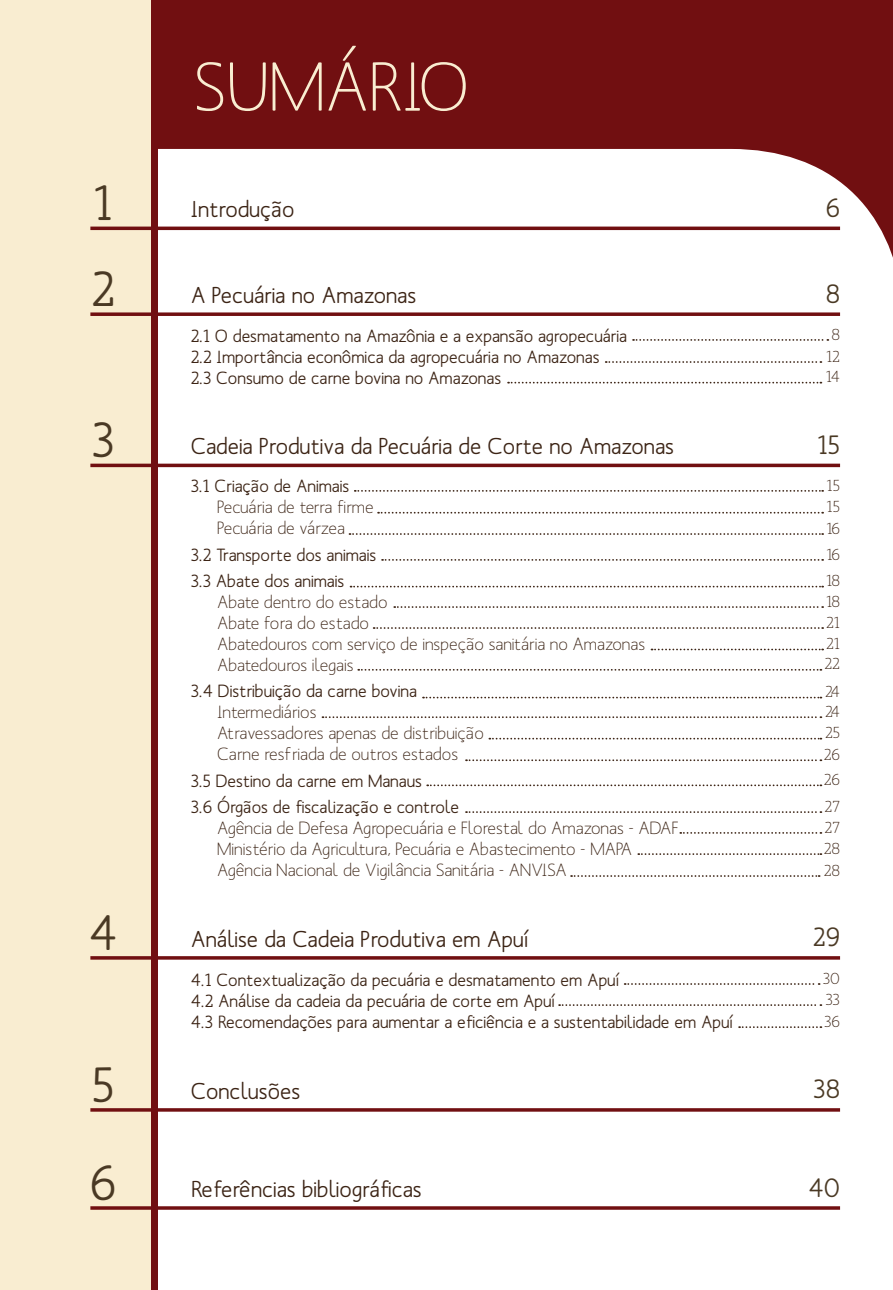
<style>
.page{position:relative;width:893px;height:1290px;background:#fff}
.page>*{position:absolute;margin:0;border:0;box-sizing:border-box;transform-origin:0 0}
.t1{font:68.25px "Mank Sans";color:#f9edd1}
.t2{font:500 49px/85.9px "Mank Sans";color:#4a3924}
.t3{font:500 26.25px "Mank Sans";color:#4a3924}
.t4{font:500 22.75px "Mank Sans";color:#3c2415}
.t5{font:500 17.5px/21px "Mank Sans";color:#3c2415}
.t6{font:17.5px/21px "Mank Sans";color:#3c2415}
.t7{font:15.75px/21.5px "Mank Sans";color:#3c2415;text-align:justify}
</style>
<div class="page">
<div style="left:0;top:0;width:157px;height:1290px;background:#f9edd1"></div>
<svg style="left:158px;top:0;width:735px;height:258px;fill:#710f11"></svg>
<div style="left:152px;top:0;width:6px;height:1290px;background:#710f11"></div>
<hr style="left:90px;top:227px;width:750px;height:3px;background:#710f11">
<svg style="left:90px;top:312px;width:750px;height:4px;background:#822c2d"></svg>
<hr style="left:90px;top:464px;width:750px;height:3px;background:#710f11">
<hr style="left:90px;top:956px;width:750px;height:3px;background:#710f11">
<hr style="left:90px;top:1108px;width:750px;height:3px;background:#710f11">
<svg style="left:90px;top:1206px;width:750px;height:4px;background:#822c2d"></svg>
<svg style="left:633px;top:339px;width:195px;height:2px"></svg>
<svg style="left:606px;top:361px;width:215px;height:2px"></svg>
<svg style="left:508px;top:382px;width:313px;height:1px"></svg>
<svg style="left:355px;top:490px;width:468px;height:2px"></svg>
<svg style="left:378px;top:512px;width:445px;height:2px"></svg>
<svg style="left:349px;top:533px;width:474px;height:2px"></svg>
<svg style="left:382px;top:559px;width:441px;height:2px"></svg>
<svg style="left:351px;top:586px;width:472px;height:1px"></svg>
<svg style="left:394px;top:606px;width:429px;height:2px"></svg>
<svg style="left:374px;top:627px;width:449px;height:2px"></svg>
<svg style="left:358px;top:669px;width:463px;height:2px"></svg>
<svg style="left:423px;top:697px;width:398px;height:1px"></svg>
<svg style="left:322px;top:716px;width:499px;height:2px"></svg>
<svg style="left:489px;top:738px;width:332px;height:1px"></svg>
<svg style="left:466px;top:759px;width:355px;height:2px"></svg>
<svg style="left:427px;top:784px;width:394px;height:2px"></svg>
<svg style="left:466px;top:811px;width:355px;height:2px"></svg>
<svg style="left:680px;top:832px;width:141px;height:2px"></svg>
<svg style="left:638px;top:853px;width:183px;height:2px"></svg>
<svg style="left:571px;top:875px;width:249px;height:2px"></svg>
<svg style="left:625px;top:983px;width:195px;height:2px"></svg>
<svg style="left:559px;top:1004px;width:262px;height:2px"></svg>
<svg style="left:739px;top:1026px;width:82px;height:2px"></svg>
<svg style="left:651px;top:649px;width:172px;height:1px"></svg>
<h2 class="t2" style="left:91px;top:159px;width:26px">1<br>2</h2>
<h2 class="t2" style="left:92px;top:396px;width:25px">3</h2>
<h2 class="t2" style="left:89px;top:889px;width:30px">4</h2>
<h2 class="t2" style="left:90px;top:1035px;width:28px;line-height:98px">5<br>6</h2>
<h1 class="t1" style="left:194px;top:45px;width:277px">SUMÁRIO</h1>
<h3 class="t4" style="left:191px;top:195px;width:105px">Introdução</h3>
<h3 class="t3" style="left:826px;top:191px;width:16px">6</h3>
<h3 class="t4" style="left:191px;top:280px;width:227px">A Pecuária no Amazonas</h3>
<h3 class="t3" style="left:826px;top:277px;width:16px">8</h3>
<p class="t5" style="left:191px;top:325px;width:438px">2.1 O desmatamento na Amazônia e a expansão agropecuária<br>2.2 Importância econômica da agropecuária no Amazonas<br>2.3 Consumo de carne bovina no Amazonas</p>
<p class="t7" style="left:826px;top:323px;width:15px;line-height:22.1px;text-align:center">8<br>12</p>
<p class="t7" style="left:826px;top:366px;width:16px">14</p>
<h3 class="t4" style="left:191px;top:432px;width:485px">Cadeia Produtiva da Pecuária de Corte no Amazonas</h3>
<h3 class="t3" style="left:818px;top:428px;width:24px">15</h3>
<p class="t5" style="left:191px;top:476px;width:160px">3.1 Criação de Animais</p>
<p class="t6" style="left:217px;top:497px;width:158px">Pecuária de terra firme<br>Pecuária de várzea</p>
<p class="t5" style="left:191px;top:541px;width:187px;line-height:26.2px">3.2 Transporte dos animais<br>3.3 Abate dos animais</p>
<p class="t6" style="left:217px;top:591px;width:430px">Abate dentro do estado<br>Abate fora do estado<br>Abatedouros com serviço de inspeção sanitária no Amazonas<br>Abatedouros ilegais</p>
<p class="t5" style="left:191px;top:680px;width:227px">3.4 Distribuição da carne bovina</p>
<p class="t6" style="left:217px;top:702px;width:268px">Intermediários<br>Atravessadores apenas de distribuição<br>Carne resfriada de outros estados</p>
<p class="t5" style="left:191px;top:767px;width:270px;line-height:26.2px">3.5 Destino da carne em Manaus<br>3.6 Órgãos de fiscalização e controle</p>
<p class="t6" style="left:217px;top:817px;width:463px">Agência de Defesa Agropecuária e Florestal do Amazonas - ADAF<br>Ministério da Agricultura, Pecuária e Abastecimento - MAPA<br>Agência Nacional de Vigilância Sanitária - ANVISA</p>
<p class="t7" style="left:826px;top:474px;width:15px">15<br>15<br>16</p>
<p class="t7" style="left:826px;top:541px;width:16px;line-height:26.8px">16<br>18</p>
<p class="t7" style="left:826px;top:591px;width:16px;line-height:21px">18<br>21</p>
<p class="t7" style="left:824px;top:650px;width:17px;line-height:27.8px">22<br>24</p>
<p class="t7" style="left:824px;top:700px;width:18px">24<br>25<br>26</p>
<p class="t7" style="left:824px;top:766px;width:18px;line-height:26.8px">26<br>27</p>
<p class="t7" style="left:824px;top:816px;width:18px">27<br>28<br>28</p>
<p class="t7" style="left:826px;top:633px;width:15px">21</p>
<h3 class="t4" style="left:191px;top:924px;width:340px">Análise da Cadeia Produtiva em Apuí</h3>
<h3 class="t3" style="left:813px;top:921px;width:29px">29</h3>
<p class="t5" style="left:191px;top:969px;width:544px">4.1 Contextualização da pecuária e desmatamento em Apuí<br>4.2 Análise da cadeia da pecuária de corte em Apuí<br>4.3 Recomendações para aumentar a eficiência e a sustentabilidade em Apuí</p>
<p class="t7" style="left:823px;top:967px;width:19px">30<br>33<br>36</p>
<h3 class="t4" style="left:191px;top:1076px;width:111px">Conclusões</h3>
<h3 class="t3" style="left:813px;top:1073px;width:28px">38</h3>
<h3 class="t4" style="left:191px;top:1174px;width:232px">Referências bibliográficas</h3>
<h3 class="t3" style="left:808px;top:1171px;width:33px">40</h3>
</div>
